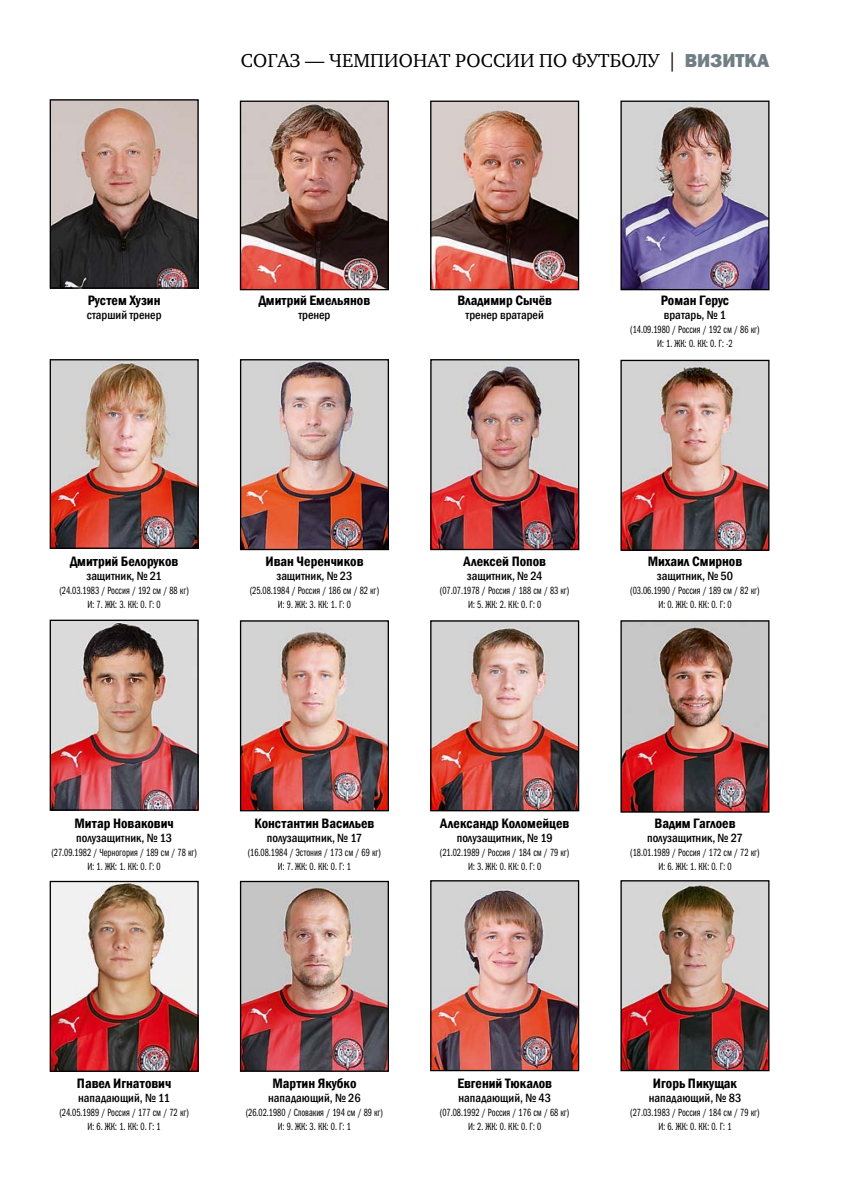
<style>
.page{position:relative;width:844px;height:1191px;background:#fff}
.page>*{position:absolute;margin:0;border:0;box-sizing:border-box;transform-origin:0 0}
.t1{font:19.25px "Charter ITC";letter-spacing:.01em;color:#000}
.t2{font:600 condensed 14px "Franklin Gothic";color:#000}
.t3{font:500 condensed 12.25px "Franklin Gothic";color:#000}
.t4{font:10.5px/14px "Franklin Gothic Book Cmp ITC";color:#000;text-align:center;scale:.9 1}
.s1{font-family:"Franklin Gothic";font-weight:800;color:#707e85}
</style>
<div class="page">
<img style="left:432px;top:103px;width:145px;height:185px">
<div style="left:430px;top:101px;width:149px;height:189px;border:1px solid #000"></div>
<img style="left:432px;top:882px;width:145px;height:187px">
<div style="left:430px;top:880px;width:149px;height:191px;border:1px solid #000"></div>
<img style="left:622px;top:882px;width:145px;height:187px">
<div style="left:620px;top:880px;width:149px;height:191px;border:1px solid #000"></div>
<img style="left:52px;top:101px;width:145px;height:186px">
<div style="left:50px;top:99px;width:149px;height:190px;border:1px solid #000"></div>
<img style="left:242px;top:103px;width:145px;height:185px">
<div style="left:240px;top:101px;width:149px;height:189px;border:1px solid #000"></div>
<img style="left:622px;top:622px;width:145px;height:188px">
<div style="left:620px;top:620px;width:149px;height:192px;border:1px solid #000"></div>
<img style="left:52px;top:361px;width:145px;height:186px">
<div style="left:50px;top:359px;width:149px;height:190px;border:1px solid #000"></div>
<img style="left:432px;top:361px;width:145px;height:187px">
<div style="left:430px;top:359px;width:149px;height:191px;border:1px solid #000"></div>
<img style="left:622px;top:362px;width:145px;height:187px">
<div style="left:620px;top:360px;width:149px;height:191px;border:1px solid #000"></div>
<img style="left:242px;top:622px;width:145px;height:187px">
<div style="left:240px;top:620px;width:149px;height:191px;border:1px solid #000"></div>
<img style="left:52px;top:621px;width:145px;height:187px">
<div style="left:50px;top:619px;width:149px;height:191px;border:1px solid #000"></div>
<img style="left:242px;top:883px;width:145px;height:186px">
<div style="left:240px;top:881px;width:149px;height:190px;border:1px solid #000"></div>
<img style="left:242px;top:361px;width:145px;height:187px">
<div style="left:240px;top:359px;width:149px;height:191px;border:1px solid #000"></div>
<img style="left:432px;top:622px;width:145px;height:187px">
<div style="left:430px;top:620px;width:149px;height:191px;border:1px solid #000"></div>
<img style="left:52px;top:883px;width:145px;height:186px">
<div style="left:50px;top:881px;width:149px;height:190px;border:1px solid #000"></div>
<img style="left:622px;top:103px;width:145px;height:185px">
<div style="left:620px;top:101px;width:149px;height:189px;border:1px solid #000"></div>
<h1 class="t1" style="left:241px;top:48px;width:240px">СОГАЗ — ЧЕМПИОНАТ россии</h1>
<h1 class="t1" style="left:539px;top:48px;width:209px">по футболу | <span class="s1">визитка</span></h1>
<h2 class="t2" style="left:88px;top:291px;width:74px">Рустем Хузин</h2>
<p class="t3" style="left:87px;top:307px;width:76px">старший тренер</p>
<h2 class="t2" style="left:259px;top:291px;width:113px">Дмитрий Емельянов</h2>
<p class="t3" style="left:298px;top:307px;width:34px">тренер</p>
<h2 class="t2" style="left:457px;top:291px;width:96px">Владимир Сычёв</h2>
<p class="t3" style="left:465px;top:307px;width:80px">тренер вратарей</p>
<h2 class="t2" style="left:660px;top:291px;width:70px">Роман Герус</h2>
<p class="t3" style="left:663px;top:307px;width:64px">вратарь, № 1</p>
<p class="t4" style="left:630px;top:323px;width:145px">(14.09.1980 / Россия / 192 см / 86 кг)<br>И: 1. ЖК: 0. КК: 0. Г: -2</p>
<h2 class="t2" style="left:70px;top:552px;width:110px">Дмитрий Белоруков</h2>
<p class="t3" style="left:86px;top:567px;width:77px">защитник, № 21</p>
<p class="t4" style="left:59px;top:583px;width:145px">(24.03.1983 / Россия / 192 см / 88 кг)<br>И: 7. ЖК: 3. КК: 0. Г: 0</p>
<h2 class="t2" style="left:265px;top:552px;width:100px">Иван Черенчиков</h2>
<p class="t3" style="left:276px;top:567px;width:78px">защитник, № 23</p>
<p class="t4" style="left:250px;top:583px;width:145px">(25.08.1984 / Россия / 186 см / 82 кг)<br>И: 9. ЖК: 3. КК: 1. Г: 0</p>
<h2 class="t2" style="left:463px;top:552px;width:84px">Алексей Попов</h2>
<p class="t3" style="left:466px;top:567px;width:77px">защитник, № 24</p>
<p class="t4" style="left:440px;top:583px;width:145px">(07.07.1978 / Россия / 188 см / 83 кг)<br>И: 5. ЖК: 2. КК: 0. Г: 0</p>
<h2 class="t2" style="left:647px;top:552px;width:96px">Михаил Смирнов</h2>
<p class="t3" style="left:656px;top:567px;width:78px">защитник, № 50</p>
<p class="t4" style="left:630px;top:583px;width:145px">(03.06.1990 / Россия / 189 см / 82 кг)<br>И: 0. ЖК: 0. КК: 0. Г: 0</p>
<h2 class="t2" style="left:74px;top:813px;width:101px">Митар Новакович</h2>
<p class="t3" style="left:76px;top:829px;width:97px">полузащитник, № 13</p>
<p class="t4" style="left:51px;top:845px;width:163px">(27.09.1982 / Черногория / 189 см / 78 кг)<br>И: 1. ЖК: 1. КК: 0. Г: 0</p>
<h2 class="t2" style="left:254px;top:813px;width:121px">Константин Васильев</h2>
<p class="t3" style="left:267px;top:829px;width:97px">полузащитник, № 17</p>
<p class="t4" style="left:248px;top:845px;width:149px">(16.08.1984 / Эстония / 173 см / 69 кг)<br>И: 7. ЖК: 0. КК: 0. Г: 1</p>
<h2 class="t2" style="left:440px;top:813px;width:130px">Александр Коломейцев</h2>
<p class="t3" style="left:456px;top:829px;width:97px">полузащитник, № 19</p>
<p class="t4" style="left:440px;top:845px;width:145px">(21.02.1989 / Россия / 184 см / 79 кг)<br>И: 3. ЖК: 0. КК: 0. Г: 0</p>
<h2 class="t2" style="left:654px;top:813px;width:82px">Вадим Гаглоев</h2>
<p class="t3" style="left:647px;top:829px;width:97px">полузащитник, № 27</p>
<p class="t4" style="left:630px;top:845px;width:145px">(18.01.1989 / Россия / 172 см / 72 кг)<br>И: 6. ЖК: 1. КК: 0. Г: 0</p>
<h2 class="t2" style="left:77px;top:1074px;width:96px">Павел Игнатович</h2>
<p class="t3" style="left:78px;top:1090px;width:93px">нападающий, № 11</p>
<p class="t4" style="left:59px;top:1105px;width:145px">(24.05.1989 / Россия / 177 см / 72 кг)<br>И: 6. ЖК: 1. КК: 0. Г: 1</p>
<h2 class="t2" style="left:272px;top:1074px;width:86px">Мартин Якубко</h2>
<p class="t3" style="left:268px;top:1090px;width:94px">нападающий, № 26</p>
<p class="t4" style="left:246px;top:1105px;width:154px">(26.02.1980 / Словакия / 194 см / 89 кг)<br>И: 9. ЖК: 3. КК: 0. Г: 1</p>
<h2 class="t2" style="left:457px;top:1074px;width:96px">Евгений Тюкалов</h2>
<p class="t3" style="left:458px;top:1090px;width:94px">нападающий, № 43</p>
<p class="t4" style="left:440px;top:1105px;width:145px">(07.08.1992 / Россия / 176 см / 68 кг)<br>И: 2. ЖК: 0. КК: 0. Г: 0</p>
<h2 class="t2" style="left:652px;top:1074px;width:86px">Игорь Пикущак</h2>
<p class="t3" style="left:648px;top:1090px;width:94px">нападающий, № 83</p>
<p class="t4" style="left:630px;top:1105px;width:145px">(27.03.1983 / Россия / 184 см / 79 кг)<br>И: 6. ЖК: 0. КК: 0. Г: 1</p>
</div>
